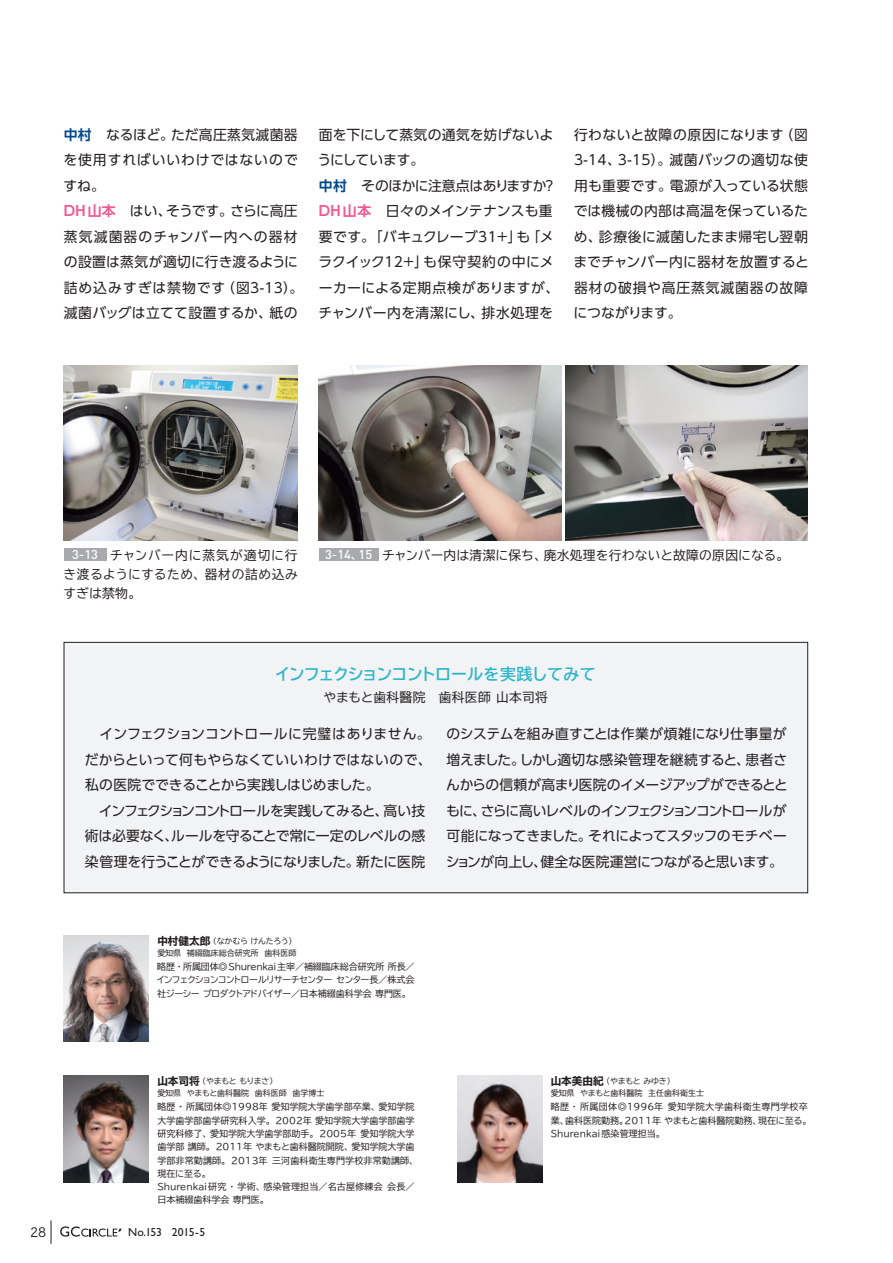
<style>
.page{position:relative;width:893px;height:1263px;background:#fff}
.page>*{position:absolute;margin:0;border:0;box-sizing:border-box;transform-origin:0 0}
.t1{font:700 15.9px "TBUD Go Std";letter-spacing:-.05em;color:#2cb6c9}
.t2{font:13.8px/25.5px "UD Shin Go Pr 6 N";letter-spacing:.005em;color:#231f20;text-align:justify}
.t3{font:13.8px/25.5px "UD Shin Go Pr 6 N";letter-spacing:-.02em;color:#231f20}
.t4{font:13.8px/25.5px "UD Shin Go Pr 6 N";letter-spacing:.03em;color:#231f20}
.t5{font:13.35px "Copperplate Gothic Std 29 AB";color:#231f20}
.t6{font:12.75px/19.2px "TBUD Go Std";letter-spacing:.025em;color:#231f20;text-align:justify}
.t7{font:500 12.75px "DINOT";color:#fff}
.t8{font:11.7px "Gill Sans Std";letter-spacing:-.02em;color:#231f20}
.t9{font:9px/13.4px "TBUD Go Std";color:#231f20}
.t10{font:7.95px/12px "TBUD Go Std";color:#231f20}
.s1{font-family:"UD Shin Go Pr 6 N De";font-weight:700;color:#01498e}
.s2{font-family:"UD Shin Go Pr 6 N De";font-weight:700;color:#f05893}
.s3{font-family:"DINOT";font-weight:500;color:#fff}
.s4{font-weight:700;font-size:10.65px;color:#fff}
.s5{font-weight:700;font-stretch:expanded;font-size:10.65px}
</style>
<div class="page">
<div style="left:64px;top:642px;width:744px;height:251px;background:#f2f3f4"></div>
<div style="left:64px;top:642px;width:744px;height:251px;border:1px solid #231f20"></div>
<img style="left:64px;top:935px;width:85px;height:107px">
<img style="left:64px;top:1076px;width:85px;height:106px">
<img style="left:457px;top:1076px;width:85px;height:106px">
<img style="left:566px;top:366px;width:242px;height:174px">
<img style="left:64px;top:366px;width:234px;height:174px">
<img style="left:319px;top:366px;width:242px;height:174px">
<div style="left:64px;top:549px;width:42px;height:12px;background:#a8a9ad"></div>
<div style="left:319px;top:549px;width:59px;height:12px;background:#a8a9ad"></div>
<svg style="left:51px;top:1220px;width:1px;height:24px"></svg>
<svg style="left:60px;top:1226px;width:62px;height:10px"></svg>
<p class="t4" style="left:63px;top:121px;width:241px"><span class="s1">中村</span> なるほど。ただ高圧蒸気滅菌器を使用すればいいわけではないのですね。<br><span class="s2">DH山本</span> はい、そうです。さらに高圧蒸気滅菌器のチャンバー内への器材の設置は蒸気が適切に行き渡るように詰め込みすぎは禁物です（図3-13）。滅菌バッグは立てて設置するか、紙の</p>
<p class="t2" style="left:318px;top:121px;width:243px;text-align:left">面を下にして蒸気の通気を妨げないようにしています。<br><span class="s1">中村</span> そのほかに注意点はありますか？<br><span class="s2">DH山本</span> 日々のメインテナンスも重要です。「バキュクレーブ31+」も「メラクイック12+」も保守契約の中にメーカーによる定期点検がありますが、チャンバー内を清潔にし、排水処理を</p>
<p class="t2" style="left:574px;top:121px;width:237px">行わないと故障の原因になります（図3-14、3-15）。滅菌バックの適切な使用も重要です。電源が入っている状態では機械の内部は高温を保っているため、診療後に滅菌したまま帰宅し翌朝までチャンバー内に器材を放置すると器材の破損や高圧蒸気滅菌器の故障につながります。</p>
<p class="t6" style="left:64px;top:545px;width:236px;text-indent:47px">チャンバー内に蒸気が適切に行き渡るようにするため、器材の詰め込みすぎは禁物。</p>
<p class="t7" style="left:72px;top:546px;width:27px">3-13</p>
<p class="t6" style="left:325px;top:545px;width:466px"><span class="s3">3-14</span><span class="s4">、</span><span class="s3">15</span> チャンバー内は清潔に保ち、廃水処理を行わないと故障の原因になる。</p>
<p class="t1" style="left:275px;top:661px;width:322px">インフェクションコントロールを実践してみて</p>
<p class="t6" style="left:324px;top:688px;width:226px">やまもと歯科醫院　歯科医師 山本司将</p>
<p class="t3" style="left:85px;top:721px;width:348px">　インフェクションコントロールに完璧はありません。だからといって何もやらなくていいわけではないので、私の医院でできることから実践しはじめました。<br>　インフェクションコントロールを実践してみると、高い技術は必要なく、ルールを守ることで常に一定のレベルの感染管理を行うことができるようになりました。新たに医院</p>
<p class="t2" style="left:446px;top:721px;width:344px">のシステムを組み直すことは作業が煩雑になり仕事量が増えました。しかし適切な感染管理を継続すると、患者さんからの信頼が高まり医院のイメージアップができるとともに、さらに高いレベルのインフェクションコントロールが可能になってきました。それによってスタッフのモチベーションが向上し、健全な医院運営につながると思います。</p>
<p class="t10" style="left:157px;top:935px;width:141px"><span class="s5">中村健太郎</span>（なかむら けんたろう）愛知県 補綴臨床総合研究所 歯科医師</p>
<p class="t9" style="left:157px;top:960px;width:260px;text-align:justify">略歴・所属団体◎Shurenkai主宰／補綴臨床総合研究所 所長／インフェクションコントロールリサーチセンター センター長／株式会社ジーシー プロダクトアドバイザー／日本補綴歯科学会 専門医。</p>
<p class="t10" style="left:157px;top:1075px;width:169px"><span class="s5">山本司将</span>（やまもと もりまさ）<br>愛知県 やまもと歯科醫院 歯科医師 歯学博士</p>
<p class="t9" style="left:157px;top:1100px;width:262px">略歴・所属団体◎1998年 愛知学院大学歯学部卒業、愛知学院大学歯学部歯学研究科入学。2002年 愛知学院大学歯学部歯学研究科修了、愛知学院大学歯学部助手。2005年 愛知学院大学歯学部 講師。2011年 やまもと歯科醫院開院、愛知学院大学歯学部非常勤講師。2013年 三河歯科衛生専門学校非常勤講師、現在に至る。<br>Shurenkai研究・学術、感染管理担当／名古屋修練会 会長／日本補綴歯科学会 専門医。</p>
<p class="t5" style="left:30px;top:1224px;width:18px">28</p>
<p class="t8" style="left:128px;top:1226px;width:79px">No.153 2015-5</p>
<p class="t10" style="left:551px;top:1075px;width:155px"><span class="s5">山本美由紀</span>（やまもと みゆき）<br>愛知県 やまもと歯科醫院 主任歯科衛生士</p>
<p class="t9" style="left:551px;top:1100px;width:262px">略歴・所属団体◎1996年 愛知学院大学歯科衛生専門学校卒業、歯科医院勤務。2011年 やまもと歯科醫院勤務、現在に至る。<br>Shurenkai感染管理担当。</p>
</div>
